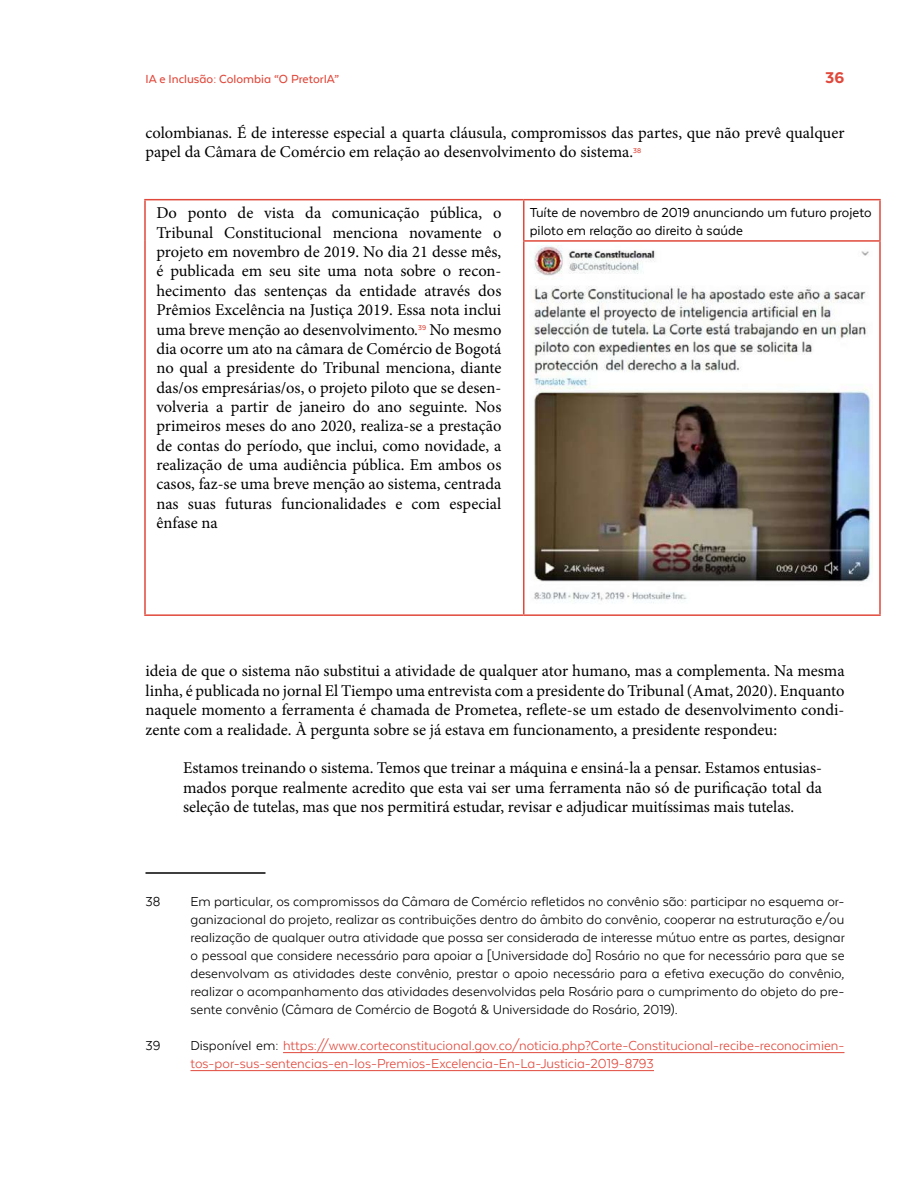
<style>
.page{position:relative;width:918px;height:1188px;background:#fff}
.page>*{position:absolute;margin:0;border:0;box-sizing:border-box;transform-origin:0 0}
.t1{font:800 18px "Texta Alt";color:#e0483b}
.t2{font:16.5px/19.4px "Minion Pro";letter-spacing:-.005em;color:#000;text-align:justify}
.t3{font:15px/18px "Texta Alt";color:#000;text-align:justify}
.t4{font:15px/18px "Texta Alt";color:#e0483b}
.t5{font:15px/18px "Texta Alt";color:#000}
.t6{font:500 13.5px "Texta Alt";color:#e0483b}
.s1{color:#000}
</style>
<div class="page">
<hr style="left:146px;top:872px;width:120px;height:2px;background:#000">
<hr style="left:283px;top:1052px;width:562px;height:1px;background:#e0483b">
<hr style="left:190px;top:1070px;width:464px;height:1px;background:#e0483b">
<hr style="left:144px;top:199px;width:380px;height:1px;background:#e0483b">
<hr style="left:144px;top:200px;width:2px;height:41px;background:#e0483b">
<hr style="left:524px;top:199px;width:357px;height:1px;background:#e0483b">
<hr style="left:523px;top:200px;width:1px;height:40px;background:#e0483b">
<hr style="left:879px;top:200px;width:2px;height:40px;background:#e0483b">
<hr style="left:144px;top:241px;width:2px;height:373px;background:#e0483b">
<hr style="left:523px;top:240px;width:358px;height:2px;background:#e0483b">
<hr style="left:523px;top:242px;width:1px;height:372px;background:#e0483b">
<hr style="left:879px;top:242px;width:2px;height:372px;background:#e0483b">
<hr style="left:144px;top:614px;width:380px;height:2px;background:#e0483b">
<hr style="left:524px;top:614px;width:357px;height:2px;background:#e0483b">
<img style="left:532px;top:246px;width:341px;height:357px">
<p class="t6" style="left:146px;top:72px;width:195px">IA e Inclusão: Colombia “O PretorIA”</p>
<p class="t1" style="left:825px;top:69px;width:21px">36</p>
<p class="t2" style="left:146px;top:123px;width:701px">colombianas. É de interesse especial a quarta cláusula, compromissos das partes, que não prevê qualquer papel da Câmara de Comércio em relação ao desenvolvimento do sistema.<sup>38</sup></p>
<p class="t2" style="left:156px;top:204px;width:347px">Do ponto de vista da comunicação pública, o Tribunal Constitucional menciona novamente o projeto em novembro de 2019. No dia 21 desse mês, é publicada em seu site uma nota sobre o recon&shy;hecimento das sentenças da entidade através dos Prêmios Excelência na Justiça 2019. Essa nota inclui uma breve menção ao desenvolvimento.<sup>39</sup> No mesmo dia ocorre um ato na câmara de Comércio de Bogotá no qual a presidente do Tribunal menciona, diante das/os empresárias/os, o projeto piloto que se desen&shy;volveria a partir de janeiro do ano seguinte. Nos primeiros meses do ano 2020, realiza-se a prestação de contas do período, que inclui, como novidade, a realização de uma audiência pública. Em ambos os casos, faz-se uma breve menção ao sistema, centrada nas suas futuras funcionalidades e com especial ênfase na</p>
<p class="t5" style="left:530px;top:203px;width:343px">Tuíte de novembro de 2019 anunciando um futuro projeto piloto em relação ao direito à saúde</p>
<p class="t2" style="left:146px;top:662px;width:701px">ideia de que o sistema não substitui a atividade de qualquer ator humano, mas a complementa. Na mesma linha, é publicada no jornal El Tiempo uma entrevista com a presidente do Tribunal (Amat, 2020). Enquanto naquele momento a ferramenta é chamada de Prometea, reflete-se um estado de desenvolvimento condi&shy;zente com a realidade. À pergunta sobre se já estava em funcionamento, a presidente respondeu:</p>
<p class="t2" style="left:183px;top:758px;width:640px">Estamos treinando o sistema. Temos que treinar a máquina e ensiná-la a pensar. Estamos entusias&shy;mados porque realmente acredito que esta vai ser uma ferramenta não só de purificação total da seleção de tutelas, mas que nos permitirá estudar, revisar e adjudicar muitíssimas mais tutelas.</p>
<p class="t3" style="left:146px;top:892px;width:17px">38</p>
<p class="t3" style="left:190px;top:892px;width:656px">Em particular, os compromissos da Câmara de Comércio refletidos no convênio são: participar no esquema or&shy;ganizacional do projeto, realizar as contribuições dentro do âmbito do convênio, cooperar na estruturação e/ou realização de qualquer outra atividade que possa ser considerada de interesse mútuo entre as partes, designar o pessoal que considere necessário para apoiar a [Universidade do] Rosário no que for necessário para que se desenvolvam as atividades deste convênio, prestar o apoio necessário para a efetiva execução do convênio, realizar o acompanhamento das atividades desenvolvidas pela Rosário para o cumprimento do objeto do pre&shy;sente convênio (Câmara de Comércio de Bogotá &amp; Universidade do Rosário, 2019).</p>
<p class="t3" style="left:146px;top:1036px;width:17px">39</p>
<p class="t4" style="left:190px;top:1036px;width:655px"><span class="s1">Disponível em:</span> https://www.corteconstitucional.gov.co/noticia.php?Corte-Constitucional-recibe-reconocimien&shy;tos-por-sus-sentencias-en-los-Premios-Excelencia-En-La-Justicia-2019-8793</p>
</div>
